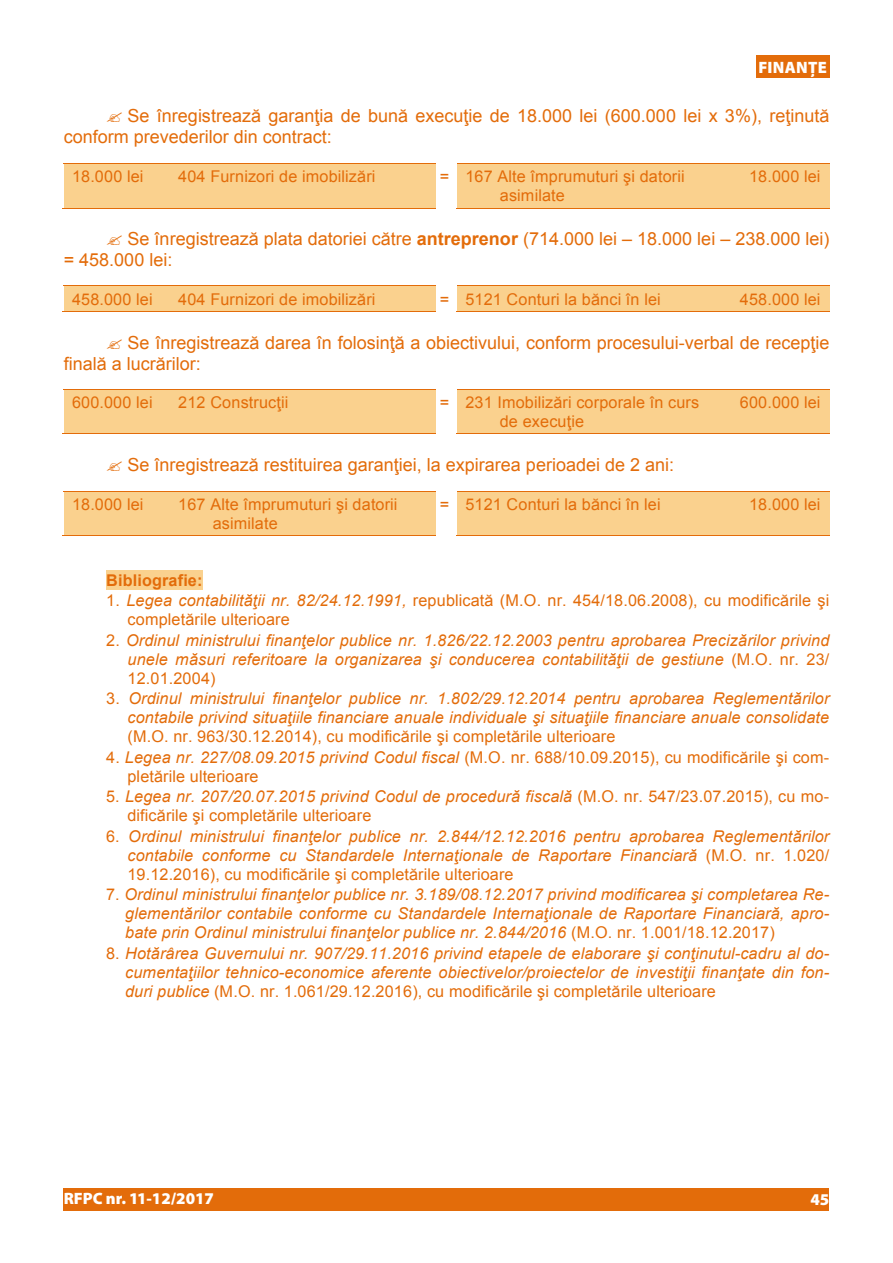
<style>
.page{position:relative;width:893px;height:1263px;background:#fff}
.page>*{position:absolute;margin:0;border:0;box-sizing:border-box;transform-origin:0 0}
.t1{font:18px/20.9px "Arial";color:#e36c0a}
.t2{font:700 18px "Arial";color:#fff}
.t3{font:900 16.5px "Myriad Pro";color:#fff}
.t4{font:900 16.5px "Myriad Pro";letter-spacing:.02em;color:#fff}
.t5{font:italic 16.2px/19px "Arial";letter-spacing:.01em;color:#e36c0a;text-align:justify}
.t6{font:16.2px/19px "Arial";letter-spacing:.01em;color:#e36c0a}
.t7{font:700 16.2px "Arial";letter-spacing:.005em;color:#e36c0a}
.s1{font-weight:700}
.s2{font-style:italic}
.s3{font-style:normal}
</style>
<div class="page">
<div style="left:64px;top:164px;width:106px;height:44px;background:#fad18e"></div>
<div style="left:170px;top:164px;width:266px;height:44px;background:#fad18e"></div>
<div style="left:457px;top:164px;width:256px;height:44px;background:#fad18e"></div>
<div style="left:713px;top:164px;width:117px;height:44px;background:#fad18e"></div>
<hr style="left:64px;top:163px;width:106px;height:1px;background:#e36c0a">
<hr style="left:171px;top:163px;width:265px;height:1px;background:#e36c0a">
<hr style="left:457px;top:163px;width:255px;height:1px;background:#e36c0a">
<hr style="left:713px;top:163px;width:116px;height:1px;background:#e36c0a">
<hr style="left:63px;top:208px;width:107px;height:1px;background:#e36c0a">
<hr style="left:170px;top:208px;width:266px;height:1px;background:#e36c0a">
<hr style="left:456px;top:208px;width:256px;height:1px;background:#e36c0a">
<hr style="left:712px;top:208px;width:117px;height:1px;background:#e36c0a">
<div style="left:64px;top:286px;width:106px;height:25px;background:#fad18e"></div>
<div style="left:170px;top:286px;width:266px;height:25px;background:#fad18e"></div>
<div style="left:457px;top:286px;width:256px;height:25px;background:#fad18e"></div>
<div style="left:713px;top:286px;width:117px;height:25px;background:#fad18e"></div>
<hr style="left:64px;top:286px;width:106px;height:1px;background:#e36c0a">
<hr style="left:171px;top:286px;width:265px;height:1px;background:#e36c0a">
<hr style="left:457px;top:286px;width:255px;height:1px;background:#e36c0a">
<hr style="left:713px;top:286px;width:116px;height:1px;background:#e36c0a">
<hr style="left:63px;top:311px;width:107px;height:1px;background:#e36c0a">
<hr style="left:170px;top:311px;width:266px;height:1px;background:#e36c0a">
<hr style="left:456px;top:311px;width:256px;height:1px;background:#e36c0a">
<hr style="left:712px;top:311px;width:117px;height:1px;background:#e36c0a">
<div style="left:64px;top:390px;width:106px;height:44px;background:#fad18e"></div>
<div style="left:170px;top:390px;width:266px;height:44px;background:#fad18e"></div>
<div style="left:457px;top:390px;width:256px;height:44px;background:#fad18e"></div>
<div style="left:713px;top:390px;width:117px;height:44px;background:#fad18e"></div>
<hr style="left:64px;top:389px;width:106px;height:1px;background:#e36c0a">
<hr style="left:171px;top:389px;width:265px;height:1px;background:#e36c0a">
<hr style="left:457px;top:389px;width:255px;height:1px;background:#e36c0a">
<hr style="left:713px;top:389px;width:116px;height:1px;background:#e36c0a">
<hr style="left:63px;top:434px;width:107px;height:1px;background:#e36c0a">
<hr style="left:170px;top:434px;width:266px;height:1px;background:#e36c0a">
<hr style="left:456px;top:434px;width:256px;height:1px;background:#e36c0a">
<hr style="left:712px;top:434px;width:117px;height:1px;background:#e36c0a">
<div style="left:64px;top:492px;width:106px;height:43px;background:#fad18e"></div>
<div style="left:170px;top:492px;width:266px;height:43px;background:#fad18e"></div>
<div style="left:457px;top:492px;width:256px;height:43px;background:#fad18e"></div>
<div style="left:713px;top:492px;width:117px;height:43px;background:#fad18e"></div>
<hr style="left:64px;top:491px;width:106px;height:1px;background:#e36c0a">
<hr style="left:171px;top:491px;width:265px;height:1px;background:#e36c0a">
<hr style="left:457px;top:491px;width:255px;height:1px;background:#e36c0a">
<hr style="left:713px;top:491px;width:116px;height:1px;background:#e36c0a">
<hr style="left:63px;top:535px;width:107px;height:1px;background:#e36c0a">
<hr style="left:170px;top:535px;width:266px;height:1px;background:#e36c0a">
<hr style="left:456px;top:535px;width:256px;height:1px;background:#e36c0a">
<hr style="left:712px;top:535px;width:117px;height:1px;background:#e36c0a">
<div style="left:106px;top:570px;width:96px;height:20px;background:#fad18e"></div>
<div style="left:64px;top:1188px;width:765px;height:22px;background:#e36c0a"></div>
<div style="left:756px;top:55px;width:73px;height:22px;background:#e36c0a"></div>
<p class="t2" style="left:751px;top:53px;width:80px">FINANȚE</p>
<p class="t4" style="left:758px;top:56px;width:70px">FINANȚE</p>
<p class="t1" style="left:64px;top:106px;width:767px;text-indent:64px">Se înregistrează garanţia de bună execuţie de 18.000 lei (600.000 lei x 3%), reţinută conform prevederilor din contract:</p>
<p class="t6" style="left:72px;top:167px;width:73px">18.000 lei</p>
<p class="t6" style="left:178px;top:167px;width:199px">404 Furnizori de imobilizări</p>
<p class="t6" style="left:500px;top:167px;width:186px;text-indent:-60px">= 167 Alte împrumuturi şi datorii asimilate</p>
<p class="t6" style="left:749px;top:167px;width:73px">18.000 lei</p>
<p class="t1" style="left:64px;top:228px;width:767px;text-indent:64px">Se înregistrează plata datoriei către <span class="s1">antreprenor</span> (714.000 lei – 18.000 lei – 238.000 lei) = 458.000 lei:</p>
<p class="t6" style="left:72px;top:290px;width:82px">458.000 lei</p>
<p class="t6" style="left:178px;top:290px;width:199px">404 Furnizori de imobilizări</p>
<p class="t6" style="left:440px;top:290px;width:222px">= 5121 Conturi la bănci în lei</p>
<p class="t6" style="left:740px;top:290px;width:82px">458.000 lei</p>
<p class="t1" style="left:64px;top:332px;width:767px;text-indent:64px">Se înregistrează darea în folosinţă a obiectivului, conform procesului-verbal de recepţie finală a lucrărilor:</p>
<p class="t6" style="left:72px;top:393px;width:82px">600.000 lei</p>
<p class="t6" style="left:178px;top:393px;width:112px">212 Construcţii</p>
<p class="t6" style="left:500px;top:393px;width:201px;text-indent:-60px">= 231 Imobilizări corporale în curs de execuţie</p>
<p class="t6" style="left:740px;top:393px;width:82px">600.000 lei</p>
<p class="t1" style="left:128px;top:454px;width:548px">Se înregistrează restituirea garanţiei, la expirarea perioadei de 2 ani:</p>
<p class="t6" style="left:72px;top:495px;width:73px">18.000 lei</p>
<p class="t6" style="left:213px;top:495px;width:186px;text-indent:-34px">167 Alte împrumuturi şi datorii asimilate</p>
<p class="t6" style="left:440px;top:495px;width:222px">= 5121 Conturi la bănci în lei</p>
<p class="t6" style="left:749px;top:495px;width:73px">18.000 lei</p>
<p class="t7" style="left:106px;top:569px;width:98px">Bibliografie:</p>
<p class="t6" style="left:128px;top:591px;width:703px;text-indent:-21px">1. <span class="s2">Legea contabilităţii nr. 82/24.12.1991,</span> republicată (M.O. nr. 454/18.06.2008), cu modificările şi completările ulterioare</p>
<p class="t5" style="left:128px;top:631px;width:703px;text-indent:-21px"><span class="s3">2.</span> Ordinul ministrului finanţelor publice nr. 1.826/22.12.2003 pentru aprobarea Precizărilor privind unele măsuri referitoare la organizarea şi conducerea contabilităţii de gestiune <span class="s3">(M.O. nr. 23/ 12.01.2004)</span></p>
<p class="t5" style="left:106px;top:689px;width:725px;text-align:right"><span class="s3">3.</span> Ordinul ministrului finanţelor publice nr. 1.802/29.12.2014 pentru aprobarea Reglementărilor contabile privind situaţiile financiare anuale individuale şi situaţiile financiare anuale consolidate</p>
<p class="t6" style="left:128px;top:727px;width:489px">(M.O. nr. 963/30.12.2014), cu modificările şi completările ulterioare</p>
<p class="t6" style="left:127px;top:748px;width:703px;text-indent:-21px">4. <span class="s2">Legea nr. 227/08.09.2015 privind Codul fiscal</span> (M.O. nr. 688/10.09.2015), cu modificările şi com&shy;pletările ulterioare</p>
<p class="t6" style="left:127px;top:787px;width:703px;text-indent:-21px">5. <span class="s2">Legea nr. 207/20.07.2015 privind Codul de procedură fiscală</span> (M.O. nr. 547/23.07.2015), cu mo&shy;dificările şi completările ulterioare</p>
<p class="t5" style="left:127px;top:827px;width:703px;text-indent:-21px"><span class="s3">6.</span> Ordinul ministrului finanţelor publice nr. 2.844/12.12.2016 pentru aprobarea Reglementărilor contabile conforme cu Standardele Internaţionale de Raportare Financiară <span class="s3">(M.O. nr. 1.020/ 19.12.2016), cu modificările şi completările ulterioare</span></p>
<p class="t5" style="left:125px;top:885px;width:705px;text-indent:-19px"><span class="s3">7.</span> Ordinul ministrului finanţelor publice nr. 3.189/08.12.2017 privind modificarea şi completarea Re&shy;glementărilor contabile conforme cu Standardele Internaţionale de Raportare Financiară, apro&shy;bate prin Ordinul ministrului finanţelor publice nr. 2.844/2016 <span class="s3">(M.O. nr. 1.001/18.12.2017)</span></p>
<p class="t5" style="left:125px;top:943px;width:705px;text-indent:-19px"><span class="s3">8.</span> Hotărârea Guvernului nr. 907/29.11.2016 privind etapele de elaborare şi conţinutul-cadru al do&shy;cumentaţiilor tehnico-economice aferente obiectivelor/proiectelor de investiţii finanţate din fon&shy;duri publice <span class="s3">(M.O. nr. 1.061/29.12.2016), cu modificările şi completările ulterioare</span></p>
<p class="t3" style="left:64px;top:1187px;width:152px">RFPC nr. 11-12/2017</p>
<p class="t3" style="left:810px;top:1188px;width:20px">45</p>
<p class="t2" style="left:64px;top:1189px;width:175px">RFPC nr. 11-12/2017</p>
<p class="t2" style="left:810px;top:1189px;width:22px">45</p>
</div>
